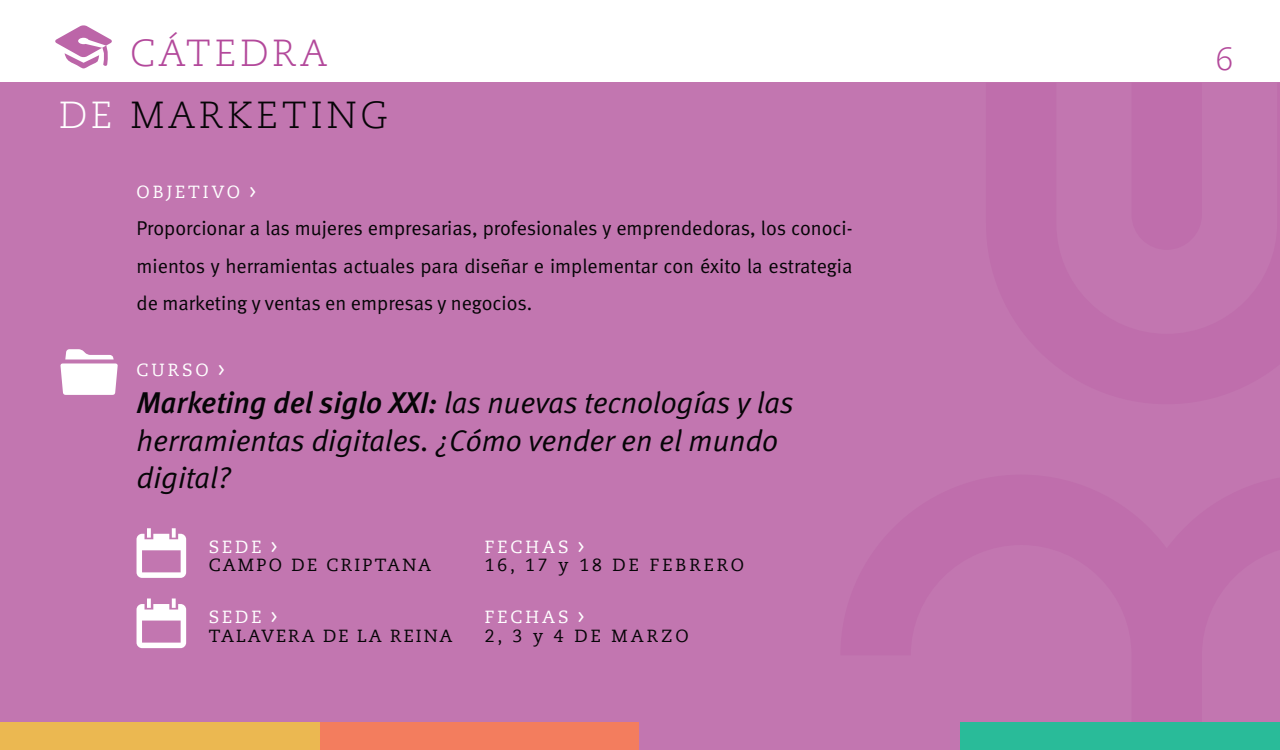
<style>
.page{position:relative;width:1280px;height:750px;background:#fff}
.page>*{position:absolute;margin:0;border:0;box-sizing:border-box;transform-origin:0 0}
.t1{font:300 37.5px/61.2px "Caecilia LT Std";letter-spacing:.1em;color:#060507;text-align:center}
.t2{font:300 32.62px "Caecilia LT Std";color:#b3499b}
.t3{font:italic 30px/37.5px "Meta Normal LF";color:#060507}
.t4{font:20px/37.5px "Meta Normal LF";letter-spacing:-.005em;color:#060507;text-align:justify}
.t5{font:17.5px/18.8px "Caecilia LT Std";letter-spacing:.17em;color:#060507}
.t6{font:17.5px/18.8px "Caecilia LT Std";letter-spacing:.12em;color:#060507}
.t7{font:17.5px "Caecilia LT Std";letter-spacing:.17em;color:#fff}
.t8{font:17.5px "Caecilia LT Std";letter-spacing:.13em;color:#060507}
.s1{color:#b3499b}
.s2{color:#fff}
.s3{font-family:"Meta Normal LF";font-size:20px}
.s4{font-family:"Meta Medium LF"}
.s5{font-family:"Meta Normal LF";font-size:20px;color:#fff}
</style>
<div class="page">
<div style="left:0;top:82px;width:1279px;height:668px;background:#c276b0"></div>
<div style="left:320px;top:723px;width:321px;height:27px;background:#f37d5e"></div>
<div style="left:0;top:723px;width:320px;height:27px;background:#ebb851"></div>
<div style="left:639px;top:723px;width:321px;height:27px;background:#c276b0"></div>
<svg style="left:55px;top:25px;width:57px;height:43px"></svg>
<svg style="left:60px;top:349px;width:58px;height:46px"></svg>
<svg style="left:960px;top:475px;width:320px;height:248px"></svg>
<div style="left:960px;top:723px;width:320px;height:27px;background:#29bb99"></div>
<svg style="left:137px;top:528px;width:49px;height:50px"></svg>
<svg style="left:137px;top:599px;width:49px;height:49px"></svg>
<h1 class="t1" style="left:59px;top:24px;width:330px"><span class="s1">CÁTED RA<br></span><span class="s2">DE</span> MARKETING</h1>
<p class="t7" style="left:137px;top:182px;width:121px">OBJETIVO <span class="s3">&gt;</span></p>
<p class="t4" style="left:137px;top:209px;width:717px">Proporcionar a las mujeres empresarias, profesionales y emprendedoras, los conoci&shy;mientos y herramientas actuales para diseñar e implementar con éxito la estrategia de marketing y ventas en empresas y negocios.</p>
<p class="t7" style="left:137px;top:360px;width:89px">CURSO <span class="s3">&gt;</span></p>
<h3 class="t3" style="left:137px;top:384px;width:659px"><span class="s4">Marketing del siglo XXI:</span> las nuevas tecnologías y las herramientas digitales. ¿Cómo vender en el mundo digital?</h3>
<p class="t5" style="left:209px;top:538px;width:96px"><span class="s2">S EDE</span> <span class="s5">&gt;<br></span>CAMPO DE</p>
<p class="t8" style="left:327px;top:555px;width:103px">CRIPTANA</p>
<p class="t5" style="left:485px;top:538px;width:261px"><span class="s2">FECHAS</span> <span class="s5">&gt;<br></span>16, 17 Y 18 DE FEBR ERO</p>
<p class="t6" style="left:209px;top:608px;width:245px"><span class="s2">S EDE</span> <span class="s5">&gt;<br></span>TALAVERA DE LA REINA</p>
<p class="t5" style="left:485px;top:608px;width:205px"><span class="s2">FECHAS</span> <span class="s5">&gt;<br></span>2, 3 Y 4 DE MARZO</p>
<h2 class="t2" style="left:1216px;top:40px;width:20px">6</h2>
</div>
